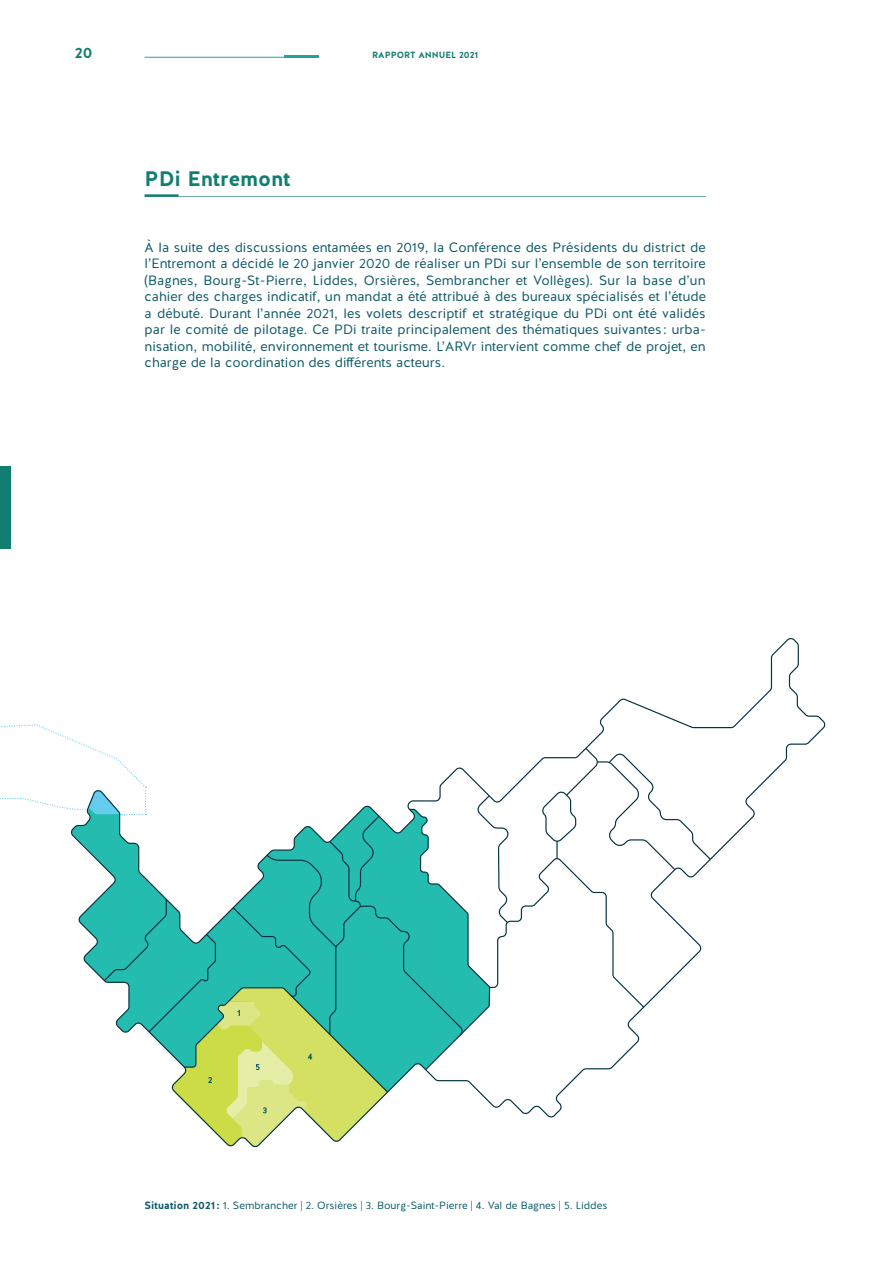
<style>
.page{position:relative;width:893px;height:1263px;background:#fff}
.page>*{position:absolute;margin:0;border:0;box-sizing:border-box;transform-origin:0 0}
.t1{font:700 21px "Halis GR";color:#107e70}
.t2{font:700 15px "Halis GR";color:#107e70}
.t3{font:13.5px/16.5px "Halis GR";color:#0c5966;text-align:justify}
.t4{font:10.5px "Halis GR";color:#0c5966}
.t5{font:700 9px "Halis GR";color:#107e70}
.s1{font-weight:700}
</style>
<div class="page">
<hr style="left:145px;top:57px;width:173px;height:1px;background:#1fa5a0">
<hr style="left:284px;top:55px;width:34px;height:3px;background:#1fa5a0">
<svg style="left:0;top:698px;width:712px;height:449px"></svg>
<svg style="left:145px;top:194px;width:561px;height:3px"></svg>
<div style="left:0;top:466px;width:11px;height:83px;background:#107e70"></div>
<p class="t2" style="left:75px;top:43px;width:19px">20</p>
<p class="t5" style="left:372px;top:49px;width:108px">RAPPORT ANNUEL 2021</p>
<h1 class="t1" style="left:145px;top:165px;width:147px">PDi Entremont</h1>
<p class="t3" style="left:145px;top:239px;width:563px">À la suite des discussions entamées en 2019, la Conférence des Présidents du district de l’Entremont a décidé le 20 janvier 2020 de réaliser un PDi sur l’ensemble de son territoire (Bagnes, Bourg-St-Pierre, Liddes, Orsières, Sembrancher et Vollèges). Sur la base d’un cahier des charges indicatif, un mandat a été attribué à des bureaux spécialisés et l’étude a débuté. Durant l’année 2021, les volets descriptif et stratégique du PDi ont été validés par le comité de pilotage. Ce PDi traite principalement des thématiques suivantes: urba&shy;nisation, mobilité, environnement et tourisme. L’ARVr intervient comme chef de projet, en charge de la coordination des différents acteurs.</p>
<p class="t4" style="left:145px;top:1198px;width:464px"><span class="s1">Situation 2021 :</span> 1. Sembrancher | 2. Orsières | 3. Bourg-Saint-Pierre | 4. Val de Bagnes | 5. Liddes</p>
</div>
